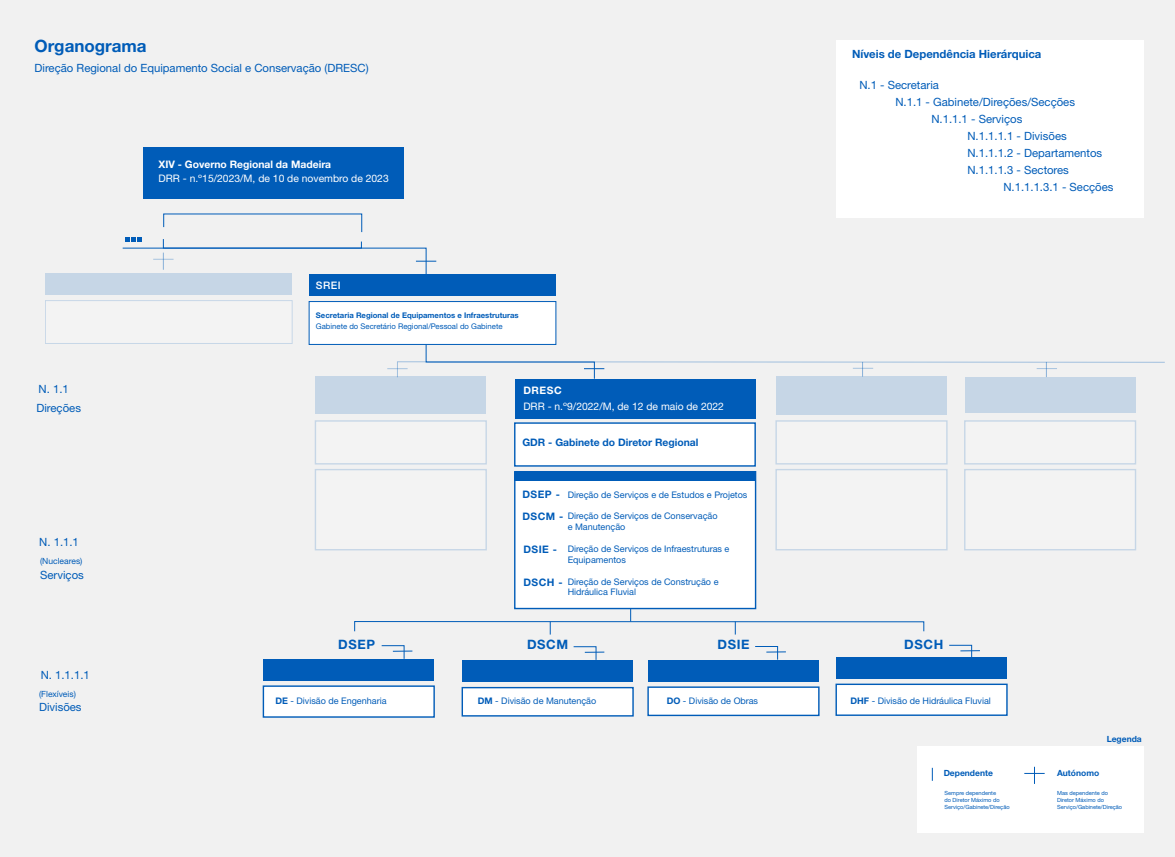
<style>
.page{position:relative;width:1175px;height:857px;background:#fff}
.page>*{position:absolute;margin:0;border:0;box-sizing:border-box;transform-origin:0 0}
.t1{font:700 17px "Helvetica Neue LTW1 G";color:#005cb8}
.t2{font:700 12.9px "Helvetica Neue LTW1 G";letter-spacing:.05em;color:#005cb8}
.t3{font:11.3px/19.4px "Helvetica Neue LTW1 G";color:#005cb8}
.t4{font:700 11.3px "Helvetica Neue LTW1 G";color:#005cb8}
.t5{font:10.3px "Helvetica Neue LTW1 G";color:#fff}
.t6{font:700 10.3px "Helvetica Neue LTW1 G";color:#005cb8}
.t7{font:700 10.3px "Helvetica Neue LTW1 G";color:#fff}
.t8{font:500 10.3px "Helvetica Neue LTW1 G";color:#fff}
.t9{font:9px/10.9px "Helvetica Neue LTW1 G";color:#005cb8}
.t10{font:700 8.5px "Helvetica Neue LTW1 G";color:#005cb8}
.t11{font:8.5px "Helvetica Neue LTW1 G";color:#005cb8}
.t12{font:700 7.8px "Helvetica Neue LTW1 G";color:#005cb8}
.t13{font:7.8px "Helvetica Neue LTW1 G";color:#005cb8}
.t14{font:5.7px/6.8px "Helvetica Neue LTW1 G";color:#005cb8}
.s1{font-weight:700}
</style>
<div class="page">
<div style="left:0;top:0;width:1174px;height:856px;background:#f1f1f1"></div>
<div style="left:309px;top:274px;width:247px;height:22px;background:#005cb8"></div>
<div style="left:309px;top:301px;width:247px;height:43px;background:#fff;border:1px solid #005cb8"></div>
<div style="left:515px;top:378px;width:240px;height:40px;background:#005cb8"></div>
<div style="left:514px;top:422px;width:242px;height:44px;background:#fff;border:1px solid #005cb8"></div>
<div style="left:462px;top:660px;width:171px;height:21px;background:#005cb8"></div>
<div style="left:461px;top:686px;width:173px;height:30px;background:#fff;border:1px solid #005cb8"></div>
<div style="left:263px;top:658px;width:171px;height:22px;background:#005cb8"></div>
<div style="left:263px;top:685px;width:172px;height:32px;background:#fff;border:1px solid #005cb8"></div>
<div style="left:514px;top:471px;width:242px;height:138px;background:#fff;border:1px solid #005cb8"></div>
<div style="left:648px;top:659px;width:171px;height:22px;background:#005cb8"></div>
<div style="left:647px;top:686px;width:172px;height:29px;background:#fff;border:1px solid #005cb8"></div>
<div style="left:836px;top:656px;width:171px;height:22px;background:#005cb8"></div>
<div style="left:835px;top:683px;width:172px;height:32px;background:#fff;border:1px solid #005cb8"></div>
<div style="left:315px;top:376px;width:171px;height:38px;background:#c6d6e6"></div>
<div style="left:776px;top:376px;width:171px;height:38px;background:#c6d6e6"></div>
<div style="left:965px;top:376px;width:170px;height:36px;background:#c6d6e6"></div>
<div style="left:515px;top:472px;width:240px;height:8px;background:#005cb8"></div>
<div style="left:354px;top:621px;width:570px;height:10px;border:1px solid #005cb8"></div>
<svg style="left:381px;top:645px;width:31px;height:14px"></svg>
<svg style="left:573px;top:646px;width:31px;height:14px"></svg>
<svg style="left:754px;top:646px;width:32px;height:14px"></svg>
<svg style="left:948px;top:644px;width:32px;height:13px"></svg>
<svg style="left:630px;top:608px;width:1px;height:13px"></svg>
<svg style="left:387px;top:343px;width:778px;height:36px"></svg>
<div style="left:917px;top:746px;width:226px;height:87px;background:#fff"></div>
<div style="left:45px;top:273px;width:247px;height:22px;background:#c6d6e6"></div>
<svg style="left:122px;top:213px;width:314px;height:61px"></svg>
<div style="left:144px;top:147px;width:260px;height:52px;background:#005cb8"></div>
<div style="left:836px;top:40px;width:307px;height:177px;background:#fff"></div>
<svg style="left:932px;top:767px;width:1px;height:13px"></svg>
<svg style="left:1024px;top:766px;width:20px;height:17px"></svg>
<svg style="left:550px;top:621px;width:1px;height:13px"></svg>
<svg style="left:735px;top:621px;width:1px;height:13px"></svg>
<h1 class="t1" style="left:35px;top:35px;width:114px">Organograma</h1>
<p class="t3" style="left:35px;top:58px;width:336px">Direção Regional do Equipamento Social e Conservação (DRESC)</p>
<p class="t7" style="left:158px;top:158px;width:174px">XIV - Governo Regional da Madeira</p>
<p class="t5" style="left:158px;top:172px;width:232px">DRR - n.º15/2023/M, de 10 de novembro de 2023</p>
<p class="t3" style="left:36px;top:379px;width:46px">N. 1.1<br>Direções</p>
<p class="t3" style="left:39px;top:531px;width:41px">N. 1.1.1</p>
<p class="t11" style="left:40px;top:556px;width:44px">(Nucleares)</p>
<p class="t3" style="left:40px;top:564px;width:45px">Serviços</p>
<p class="t8" style="left:316px;top:279px;width:26px">SREI</p>
<p class="t12" style="left:316px;top:310px;width:204px">Secretaria Regional de Equipamentos e Infraestruturas</p>
<p class="t13" style="left:316px;top:322px;width:188px">Gabinete do Secretário Regional/Pessoal do Gabinete</p>
<p class="t7" style="left:523px;top:384px;width:40px">DRESC</p>
<p class="t5" style="left:523px;top:400px;width:202px">DRR - n.º9/2022/M, de 12 de maio de 2022</p>
<p class="t6" style="left:522px;top:435px;width:178px">GDR - Gabinete do Diretor Regional</p>
<p class="t6" style="left:522px;top:487px;width:39px">DSEP -</p>
<p class="t6" style="left:522px;top:510px;width:43px">DSCM -</p>
<p class="t6" style="left:523px;top:542px;width:35px">DSIE -</p>
<p class="t6" style="left:523px;top:575px;width:41px">DSCH -</p>
<p class="t9" style="left:568px;top:489px;width:181px">Direção de Serviços e de Estudos e Projetos</p>
<p class="t9" style="left:568px;top:510px;width:151px">Direção de Serviços de Conservação e Manutenção</p>
<p class="t9" style="left:568px;top:543px;width:163px">Direção de Serviços de Infraestruturas e<br>Equipamentos</p>
<p class="t9" style="left:568px;top:575px;width:152px">Direção de Serviços de Construção e<br>Hidráulica Fluvial</p>
<p class="t4" style="left:852px;top:47px;width:191px">Níveis de Dependência Hierárquica</p>
<p class="t3" style="left:859px;top:75px;width:81px">N.1 - Secretaria</p>
<p class="t3" style="left:895px;top:92px;width:181px">N.1.1 - Gabinete/Direções/Secções</p>
<p class="t3" style="left:931px;top:109px;width:93px">N.1.1.1 - Serviços</p>
<p class="t3" style="left:967px;top:126px;width:101px">N.1.1.1.1 - Divisões</p>
<p class="t3" style="left:967px;top:143px;width:136px">N.1.1.1.2 - Departamentos</p>
<p class="t3" style="left:967px;top:160px;width:103px">N.1.1.1.3 - Sectores</p>
<p class="t3" style="left:1003px;top:177px;width:112px">N.1.1.1.3.1 - Secções</p>
<p class="t3" style="left:41px;top:664px;width:51px">N. 1.1.1.1</p>
<p class="t11" style="left:39px;top:688px;width:38px">(Flexíveis)</p>
<p class="t3" style="left:39px;top:697px;width:44px">Divisões</p>
<h2 class="t2" style="left:338px;top:636px;width:38px">DSEP</h2>
<h2 class="t2" style="left:717px;top:636px;width:34px">DSIE</h2>
<h2 class="t2" style="left:904px;top:636px;width:41px">DSCH</h2>
<h2 class="t2" style="left:527px;top:636px;width:43px">DSCM</h2>
<p class="t9" style="left:275px;top:695px;width:113px"><span class="s1">DE</span> - Divisão de Engenharia</p>
<p class="t9" style="left:478px;top:695px;width:120px"><span class="s1">DM</span> - Divisão de Manutenção</p>
<p class="t9" style="left:667px;top:695px;width:93px"><span class="s1">DO</span> - Divisão de Obras</p>
<p class="t9" style="left:850px;top:695px;width:142px"><span class="s1">DHF</span> - Divisão de Hidráulica Fluvial</p>
<p class="t10" style="left:1107px;top:733px;width:36px">Legenda</p>
<p class="t10" style="left:943px;top:767px;width:51px">Dependente</p>
<p class="t10" style="left:1057px;top:767px;width:44px">Autónomo</p>
<p class="t14" style="left:1057px;top:789px;width:67px">Mas dependente do<br>Diretor Máximo do<br>Serviço/Gabinete/Direção</p>
<p class="t14" style="left:944px;top:789px;width:67px">Sempre dependente<br>do Diretor Máximo do<br>Serviço/Gabinete/Direção</p>
</div>
